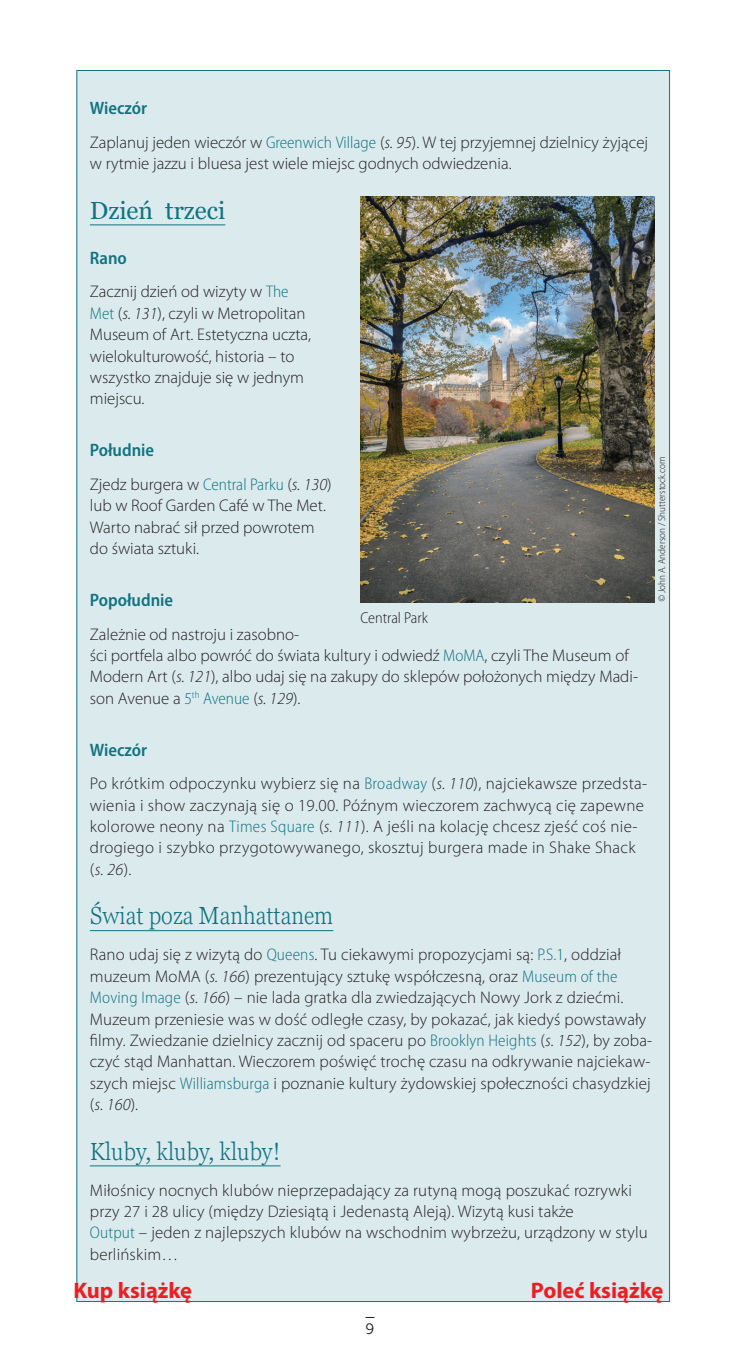
<style>
.page{position:relative;width:740px;height:1372px;background:#fff}
.page>*{position:absolute;margin:0;border:0;box-sizing:border-box;transform-origin:0 0}
.t1{font:300 condensed 24.75px "Georgia Pro";color:#117381}
.t2{font:24.75px "Georgia Pro";color:#117381}
.t3{font:700 22.5px "Myriad Pro";color:#ee1d23}
.t4{font:600 semi-condensed 18px "Myriad Pro";color:#117381}
.t5{font:300 16.88px/21.4px "Myriad Pro";letter-spacing:.01em;color:#231f20}
.t6{font:300 semi-condensed 15.75px "Myriad Pro";color:#231f20}
.t7{font:15.08px "Museo Sans 300";color:#231f20}
.t8{font:300 semi-condensed 10.12px "Myriad Pro";color:#231f20}
.s1{font-stretch:semi-condensed;color:#117381}
.s2{font-style:italic}
.s3{font-style:italic;font-stretch:normal}
</style>
<div class="page">
<div style="left:77px;top:70px;width:592px;height:1231px;background:#dbeaed"></div>
<hr style="left:90px;top:224px;width:135px;height:1px;background:#117381">
<hr style="left:90px;top:930px;width:243px;height:1px;background:#117381">
<hr style="left:90px;top:1165px;width:191px;height:1px;background:#117381">
<img style="left:360px;top:197px;width:294px;height:405px">
<p class="t4" style="left:90px;top:98px;width:59px">Wieczór</p>
<p class="t5" style="left:90px;top:131px;width:560px">Zaplanuj jeden wieczór w <span class="s1">Greenwich Village</span> (<span class="s2">s. 95</span>). W tej przyjemnej dzielnicy żyjącej w rytmie jazzu i bluesa jest wiele miejsc godnych odwiedzenia.</p>
<h1 class="t2" style="left:90px;top:196px;width:137px">Dzień trzeci</h1>
<p class="t4" style="left:90px;top:248px;width:39px">Rano</p>
<p class="t5" style="left:90px;top:281px;width:223px">Zacznij dzień od wizyty w <span class="s1">The<br>Met</span> (<span class="s2">s. 131</span>), czyli w Metropolitan<br>Museum of Art. Estetyczna uczta, wielokulturowość, historia – to wszystko znajduje się w jednym miejscu.</p>
<p class="t4" style="left:90px;top:440px;width:66px">Południe</p>
<p class="t5" style="left:90px;top:473px;width:243px">Zjedz burgera w <span class="s1">Central Parku</span> (<span class="s2">s. 130</span>) lub w Roof Garden Café w The Met.<br>Warto nabrać sił przed powrotem do świata sztuki.</p>
<p class="t4" style="left:90px;top:590px;width:85px">Popołudnie</p>
<p class="t5" style="left:90px;top:623px;width:550px">Zależnie od nastroju i zasobno-<br>ści portfela albo powróć do świata kultury i odwiedź <span class="s1">MoMA</span>, czyli The Museum of Modern Art (<span class="s2">s. 121</span>), albo udaj się na zakupy do sklepów położonych między Madi&shy;son Avenue a <span class="s1">5</span><sup>th</sup> <span class="s1">Avenue</span> (<span class="s2">s. 129</span>).</p>
<p class="t4" style="left:90px;top:739px;width:59px">Wieczór</p>
<p class="t5" style="left:90px;top:772px;width:559px">Po krótkim odpoczynku wybierz się na <span class="s1">Broadway</span> (<span class="s2">s. 110</span>), najciekawsze przedsta&shy;wienia i show zaczynają się o 19.00. Późnym wieczorem zachwycą cię zapewne kolorowe neony na <span class="s1">Times Square</span> (<span class="s2">s. 111</span>). A jeśli na kolację chcesz zjeść coś nie&shy;drogiego i szybko przygotowywanego, skosztuj burgera made in Shake Shack (<span class="s2">s. 26</span>).</p>
<h1 class="t1" style="left:90px;top:899px;width:245px">Świat poza Manhattanem</h1>
<p class="t5" style="left:90px;top:943px;width:564px">Rano udaj się z wizytą do <span class="s1">Queens</span>. Tu ciekawymi propozycjami są: <span class="s1">P.S.1</span>, oddział muzeum MoMA (<span class="s2">s. 166</span>) prezentujący sztukę współczesną, oraz <span class="s1">Museum of the Moving Image</span> (<span class="s2">s. 166</span>) – nie lada gratka dla zwiedzających Nowy Jork z dziećmi.<br>Muzeum przeniesie was w dość odległe czasy, by pokazać, jak kiedyś powstawały filmy. Zwiedzanie dzielnicy zacznij od spaceru po <span class="s1">Brooklyn Heights</span> (<span class="s2">s. 152</span>), by zoba&shy;czyć stąd Manhattan. Wieczorem poświęć trochę czasu na odkrywanie najciekaw&shy;szych miejsc <span class="s1">Williamsburga</span> i poznanie kultury żydowskiej społeczności chasydzkiej (<span class="s2">s. 160</span>).</p>
<h1 class="t1" style="left:90px;top:1134px;width:192px">Kluby, kluby, kluby!</h1>
<p class="t5" style="left:90px;top:1179px;width:559px">Miłośnicy nocnych klubów nieprzepadający za rutyną mogą poszukać rozrywki przy 27 i 28 ulicy (między Dziesiątą i Jedenastą Aleją). Wizytą kusi także<br><span class="s1">Output</span> – jeden z najlepszych klubów na wschodnim wybrzeżu, urządzony w stylu berlińskim…</p>
<p class="t8" style="left:656px;top:602px;width:147px;rotate:-90deg"><span class="s3">©</span> John A. Anderson / Shutterstock.com</p>
<p class="t6" style="left:360px;top:609px;width:69px">Central Park</p>
<h2 class="t3" style="left:73px;top:1275px;width:120px">Kup książkę</h2>
<h2 class="t3" style="left:531px;top:1275px;width:134px">Poleć książkę</h2>
<p class="t7" style="left:365px;top:1320px;width:10px">9</p>
</div>
